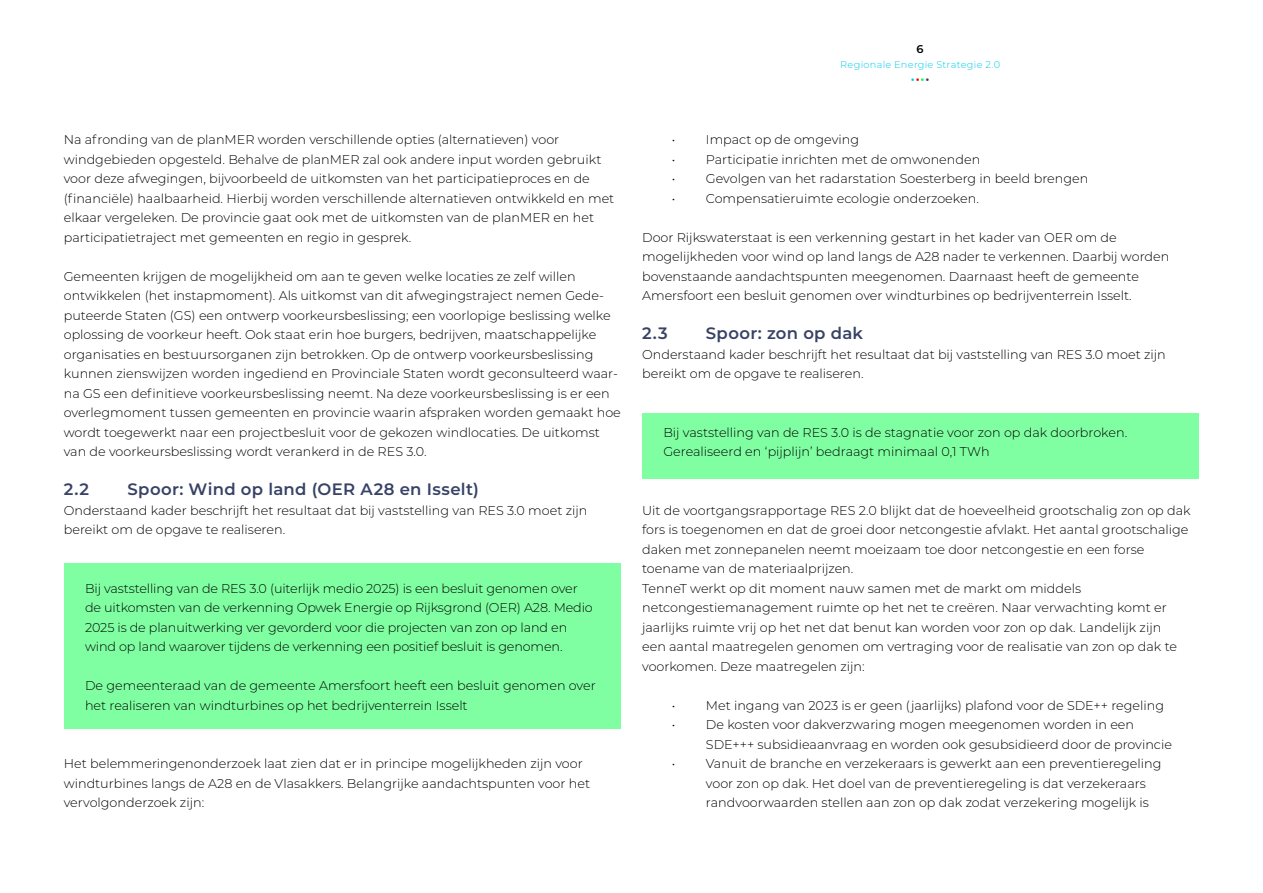
<style>
.page{position:relative;width:1263px;height:893px;background:#fff}
.page>*{position:absolute;margin:0;border:0;box-sizing:border-box;transform-origin:0 0}
.t1{font:600 16.5px "Montserrat";letter-spacing:.02em;color:#384266}
.t2{font:300 12.75px/19.5px "Montserrat";color:#000}
.t3{font:600 12px "Montserrat";color:#00cceb}
.t4{font:600 11.25px "Montserrat";color:#000}
.t5{font:300 9.75px "Montserrat";letter-spacing:.03em;color:#00cceb}
.s1{color:#f00}
.s2{color:#00ff45}
.s3{color:#384266}
</style>
<div class="page">
<div style="left:64px;top:563px;width:556px;height:166px;background:#80ffa2"></div>
<div style="left:642px;top:414px;width:557px;height:65px;background:#80ffa2"></div>
<p class="t4" style="left:917px;top:41px;width:9px">6</p>
<p class="t5" style="left:840px;top:58px;width:161px">Regionale Energie Strategie 2.0</p>
<p class="t3" style="left:911px;top:71px;width:20px">•<span class="s1">•</span><span class="s2">•</span><span class="s3">•</span></p>
<p class="t2" style="left:64px;top:130px;width:552px">Na afronding van de planMER worden verschillende opties (alternatieven) voor windgebieden opgesteld. Behalve de planMER zal ook andere input worden gebruikt voor deze afwegingen, bijvoorbeeld de uitkomsten van het participatieproces en de (financiële) haalbaarheid. Hierbij worden verschillende alternatieven ontwikkeld en met elkaar vergeleken. De provincie gaat ook met de uitkomsten van de planMER en het participatietraject met gemeenten en regio in gesprek.</p>
<p class="t2" style="left:64px;top:266px;width:559px">Gemeenten krijgen de mogelijkheid om aan te geven welke locaties ze zelf willen ontwikkelen (het instapmoment). Als uitkomst van dit afwegingstraject nemen Gede&shy;puteerde Staten (GS) een ontwerp voorkeursbeslissing; een voorlopige beslissing welke oplossing de voorkeur heeft. Ook staat erin hoe burgers, bedrijven, maatschappelijke organisaties en bestuursorganen zijn betrokken. Op de ontwerp voorkeursbeslissing kunnen zienswijzen worden ingediend en Provinciale Staten wordt geconsulteerd waar&shy;na GS een definitieve voorkeursbeslissing neemt. Na deze voorkeursbeslissing is er een overlegmoment tussen gemeenten en provincie waarin afspraken worden gemaakt hoe wordt toegewerkt naar een projectbesluit voor de gekozen windlocaties. De uitkomst van de voorkeursbeslissing wordt verankerd in de RES 3.0.</p>
<p class="t1" style="left:64px;top:478px;width:27px">2.2</p>
<p class="t1" style="left:128px;top:478px;width:353px">Spoor: Wind op land (OER A28 en Isselt)</p>
<p class="t2" style="left:64px;top:500px;width:525px">Onderstaand kader beschrijft het resultaat dat bij vaststelling van RES 3.0 moet zijn bereikt om de opgave te realiseren.</p>
<p class="t2" style="left:85px;top:578px;width:509px">Bij vaststelling van de RES 3.0 (uiterlijk medio 2025) is een besluit genomen over de uitkomsten van de verkenning Opwek Energie op Rijksgrond (OER) A28. Medio 2025 is de planuitwerking ver gevorderd voor die projecten van zon op land en wind op land waarover tijdens de verkenning een positief besluit is genomen.</p>
<p class="t2" style="left:85px;top:676px;width:512px">De gemeenteraad van de gemeente Amersfoort heeft een besluit genomen over het realiseren van windturbines op het bedrijventerrein Isselt</p>
<p class="t2" style="left:64px;top:754px;width:528px">Het belemmeringenonderzoek laat zien dat er in principe mogelijkheden zijn voor windturbines langs de A28 en de Vlasakkers. Belangrijke aandachtspunten voor het vervolgonderzoek zijn:</p>
<p class="t2" style="left:672px;top:130px;width:189px">• Impact op de omgeving</p>
<p class="t2" style="left:672px;top:149px;width:310px">• Participatie inrichten met de omwonenden</p>
<p class="t2" style="left:672px;top:169px;width:418px">• Gevolgen van het radarstation Soesterberg in beeld brengen</p>
<p class="t2" style="left:672px;top:188px;width:308px">• Compensatieruimte ecologie onderzoeken.</p>
<p class="t2" style="left:642px;top:227px;width:529px">Door Rijkswaterstaat is een verkenning gestart in het kader van OER om de mogelijkheden voor wind op land langs de A28 nader te verkennen. Daarbij worden bovenstaande aandachtspunten meegenomen. Daarnaast heeft de gemeente Amersfoort een besluit genomen over windturbines op bedrijventerrein Isselt.</p>
<p class="t1" style="left:642px;top:322px;width:27px">2.3</p>
<p class="t1" style="left:706px;top:322px;width:159px">Spoor: zon op dak</p>
<p class="t2" style="left:642px;top:344px;width:525px">Onderstaand kader beschrijft het resultaat dat bij vaststelling van RES 3.0 moet zijn bereikt om de opgave te realiseren.</p>
<p class="t2" style="left:663px;top:422px;width:465px">Bij vaststelling van de RES 3.0 is de stagnatie voor zon op dak doorbroken.<br>Gerealiseerd en ‘pijplijn’ bedraagt minimaal 0,1 TWh</p>
<p class="t2" style="left:642px;top:500px;width:550px">Uit de voortgangsrapportage RES 2.0 blijkt dat de hoeveelheid grootschalig zon op dak fors is toegenomen en dat de groei door netcongestie afvlakt. Het aantal grootschalige daken met zonnepanelen neemt moeizaam toe door netcongestie en een forse toename van de materiaalprijzen.<br>TenneT werkt op dit moment nauw samen met de markt om middels netcongestiemanagement ruimte op het net te creëren. Naar verwachting komt er jaarlijks ruimte vrij op het net dat benut kan worden voor zon op dak. Landelijk zijn<br>een aantal maatregelen genomen om vertraging voor de realisatie van zon op dak te voorkomen. Deze maatregelen zijn:</p>
<p class="t2" style="left:672px;top:695px;width:494px">• Met ingang van 2023 is er geen (jaarlijks) plafond voor de SDE++ regeling</p>
<p class="t2" style="left:706px;top:715px;width:468px;text-indent:-34px">• De kosten voor dakverzwaring mogen meegenomen worden in een<br>SDE+++ subsidieaanvraag en worden ook gesubsidieerd door de provincie</p>
<p class="t2" style="left:706px;top:754px;width:457px;text-indent:-34px">• Vanuit de branche en verzekeraars is gewerkt aan een preventieregeling voor zon op dak. Het doel van de preventieregeling is dat verzekeraars randvoorwaarden stellen aan zon op dak zodat verzekering mogelijk is</p>
</div>
